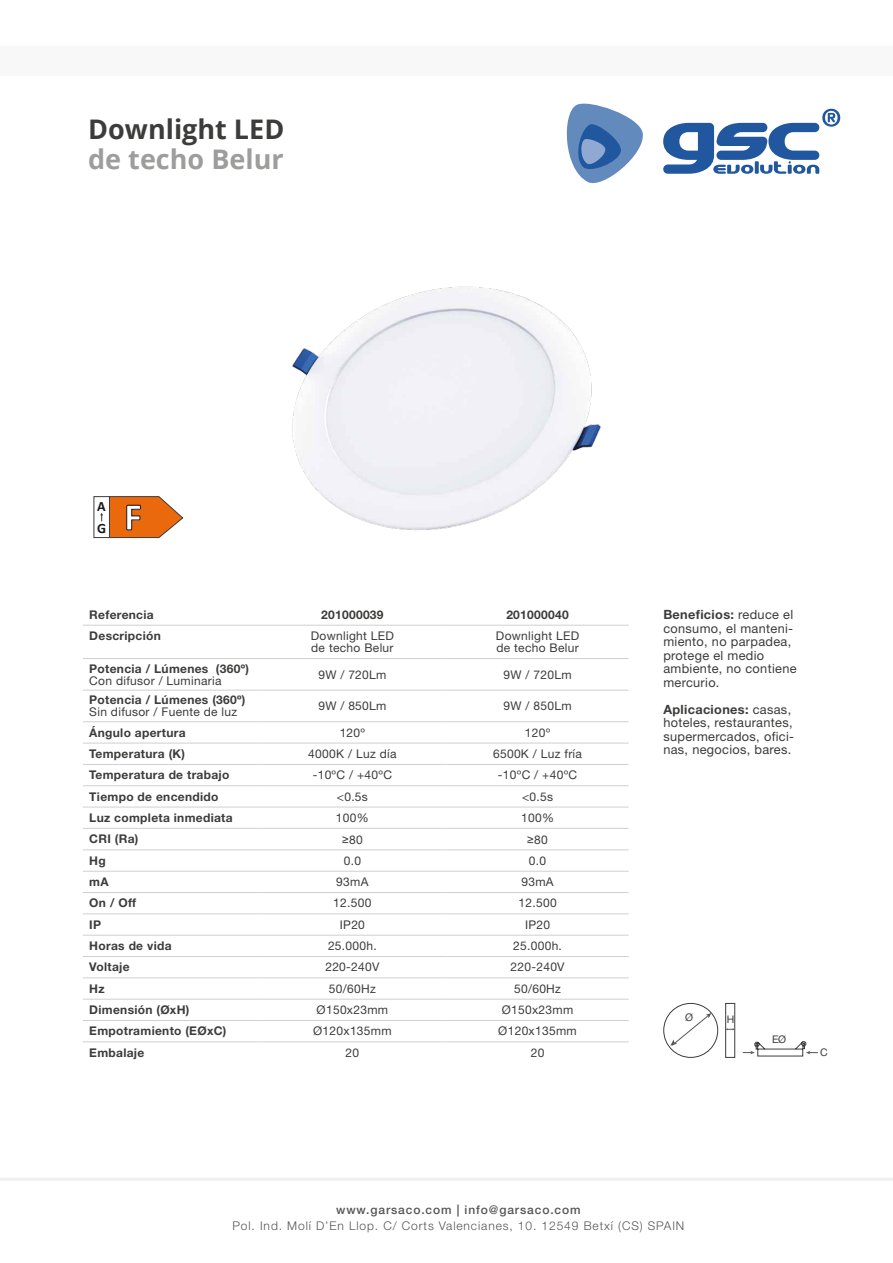
<style>
.page{position:relative;width:893px;height:1263px;background:#fff}
.page>*{position:absolute;margin:0;border:0;box-sizing:border-box;transform-origin:0 0}
.t1{font:700 38.85px "Calibri";color:#fff}
.t2{font:700 27px "Open Sans";color:#3c3c3b}
.t3{font:700 27px "Open Sans";color:#9d9d9c}
.t4{font:700 14.25px/22.6px "Calibri";color:#1b181c}
.t5{font:12.75px/13.5px "Helvetica Neue LT Std";letter-spacing:.025em;color:#3c3c3b}
.t6{font:12px/12px "Helvetica Neue LT Std";letter-spacing:.025em;color:#3c3c3b}
.t7{font:700 12px "Helvetica Neue LT Std";letter-spacing:.025em;color:#3c3c3b}
.t8{font:300 12px "Helvetica Neue";letter-spacing:.075em;color:#565555}
.t9{font:500 12px "Helvetica Neue";letter-spacing:.075em;color:#565555}
.t10{font:10.5px "Helvetica Neue LT Std";color:#3c3c3b}
.s1{font-family:"Arial Narrow"}
.s2{font-weight:700}
</style>
<div class="page">
<svg style="left:663px;top:109px;width:177px;height:65px"></svg>
<svg style="left:566px;top:103px;width:77px;height:81px"></svg>
<hr style="left:0;top:1178px;width:893px;height:3px;background:#f0f0f0">
<div style="left:0;top:47px;width:893px;height:29px;background:#f8f8f8"></div>
<img style="left:292px;top:286px;width:309px;height:245px">
<svg style="left:110px;top:496px;width:74px;height:42px"></svg>
<div style="left:94px;top:496px;width:16px;height:42px;background:#fff;border:1px solid #3c3c3b"></div>
<svg style="left:100px;top:513px;width:3px;height:8px"></svg>
<hr style="left:83px;top:658px;width:175px;height:1px;background:#d0d0d0">
<hr style="left:258px;top:658px;width:188px;height:1px;background:#d0d0d0">
<hr style="left:446px;top:658px;width:183px;height:1px;background:#d0d0d0">
<hr style="left:83px;top:690px;width:175px;height:1px;background:#d0d0d0">
<hr style="left:258px;top:690px;width:188px;height:1px;background:#d0d0d0">
<hr style="left:446px;top:690px;width:183px;height:1px;background:#d0d0d0">
<hr style="left:83px;top:721px;width:175px;height:1px;background:#d0d0d0">
<hr style="left:258px;top:721px;width:188px;height:1px;background:#d0d0d0">
<hr style="left:446px;top:721px;width:183px;height:1px;background:#d0d0d0">
<hr style="left:83px;top:743px;width:175px;height:1px;background:#d0d0d0">
<hr style="left:258px;top:743px;width:188px;height:1px;background:#d0d0d0">
<hr style="left:446px;top:743px;width:183px;height:1px;background:#d0d0d0">
<hr style="left:83px;top:764px;width:175px;height:1px;background:#d0d0d0">
<hr style="left:258px;top:764px;width:188px;height:1px;background:#d0d0d0">
<hr style="left:446px;top:764px;width:183px;height:1px;background:#d0d0d0">
<hr style="left:83px;top:785px;width:175px;height:1px;background:#d0d0d0">
<hr style="left:258px;top:785px;width:188px;height:1px;background:#d0d0d0">
<hr style="left:446px;top:785px;width:183px;height:1px;background:#d0d0d0">
<hr style="left:83px;top:807px;width:175px;height:1px;background:#d0d0d0">
<hr style="left:258px;top:807px;width:188px;height:1px;background:#d0d0d0">
<hr style="left:446px;top:807px;width:183px;height:1px;background:#d0d0d0">
<hr style="left:83px;top:828px;width:175px;height:1px;background:#d0d0d0">
<hr style="left:258px;top:828px;width:188px;height:1px;background:#d0d0d0">
<hr style="left:446px;top:828px;width:183px;height:1px;background:#d0d0d0">
<hr style="left:83px;top:849px;width:175px;height:1px;background:#d0d0d0">
<hr style="left:258px;top:849px;width:188px;height:1px;background:#d0d0d0">
<hr style="left:446px;top:849px;width:183px;height:1px;background:#d0d0d0">
<hr style="left:83px;top:871px;width:175px;height:1px;background:#d0d0d0">
<hr style="left:258px;top:871px;width:188px;height:1px;background:#d0d0d0">
<hr style="left:446px;top:871px;width:183px;height:1px;background:#d0d0d0">
<hr style="left:83px;top:892px;width:175px;height:1px;background:#d0d0d0">
<hr style="left:258px;top:892px;width:188px;height:1px;background:#d0d0d0">
<hr style="left:446px;top:892px;width:183px;height:1px;background:#d0d0d0">
<hr style="left:83px;top:913px;width:175px;height:1px;background:#d0d0d0">
<hr style="left:258px;top:913px;width:188px;height:1px;background:#d0d0d0">
<hr style="left:446px;top:913px;width:183px;height:1px;background:#d0d0d0">
<hr style="left:83px;top:935px;width:175px;height:1px;background:#d0d0d0">
<hr style="left:258px;top:935px;width:188px;height:1px;background:#d0d0d0">
<hr style="left:446px;top:935px;width:183px;height:1px;background:#d0d0d0">
<hr style="left:83px;top:956px;width:175px;height:1px;background:#d0d0d0">
<hr style="left:258px;top:956px;width:188px;height:1px;background:#d0d0d0">
<hr style="left:446px;top:956px;width:183px;height:1px;background:#d0d0d0">
<hr style="left:83px;top:977px;width:175px;height:1px;background:#d0d0d0">
<hr style="left:258px;top:977px;width:188px;height:1px;background:#d0d0d0">
<hr style="left:446px;top:977px;width:183px;height:1px;background:#d0d0d0">
<hr style="left:83px;top:999px;width:175px;height:1px;background:#d0d0d0">
<hr style="left:258px;top:999px;width:188px;height:1px;background:#d0d0d0">
<hr style="left:446px;top:999px;width:183px;height:1px;background:#d0d0d0">
<hr style="left:83px;top:1020px;width:175px;height:1px;background:#d0d0d0">
<hr style="left:258px;top:1020px;width:188px;height:1px;background:#d0d0d0">
<hr style="left:446px;top:1020px;width:183px;height:1px;background:#d0d0d0">
<hr style="left:83px;top:1041px;width:175px;height:1px;background:#d0d0d0">
<hr style="left:258px;top:1041px;width:188px;height:1px;background:#d0d0d0">
<hr style="left:446px;top:1041px;width:183px;height:1px;background:#d0d0d0">
<hr style="left:83px;top:625px;width:175px;height:1px;background:#d0d0d0">
<hr style="left:258px;top:625px;width:188px;height:1px;background:#d0d0d0">
<hr style="left:446px;top:625px;width:183px;height:1px;background:#d0d0d0">
<div style="left:663px;top:1003px;width:55px;height:55px;border:1px solid #3c3c3b;border-radius:50%"></div>
<svg style="left:670px;top:1013px;width:41px;height:33px"></svg>
<div style="left:725px;top:1003px;width:10px;height:55px;border:1px solid #3c3c3b"></div>
<svg style="left:725px;top:1028px;width:10px;height:2px"></svg>
<svg style="left:743px;top:1041px;width:75px;height:16px"></svg>
<h2 class="t2" style="left:88px;top:110px;width:198px">Downlight LED</h2>
<h2 class="t3" style="left:88px;top:140px;width:197px">de techo Belur</h2>
<p class="t4" style="left:97px;top:494px;width:11px">A<br>G</p>
<h1 class="t1" style="left:124px;top:489px;width:19px">F</h1>
<p class="t7" style="left:89px;top:607px;width:66px">Referencia</p>
<p class="t7" style="left:321px;top:607px;width:64px">201000039</p>
<p class="t7" style="left:506px;top:607px;width:64px">201000040</p>
<p class="t7" style="left:89px;top:628px;width:73px">Descripción</p>
<p class="t6" style="left:311px;top:630px;width:85px">Downlight LED de techo Belur</p>
<p class="t6" style="left:496px;top:630px;width:85px">Downlight LED de techo Belur</p>
<p class="t7" style="left:89px;top:661px;width:161px">Potencia / Lúmenes (360º)</p>
<p class="t6" style="left:89px;top:674px;width:134px">Con difusor / Luminaria</p>
<p class="t6" style="left:318px;top:668px;width:70px">9W / 720Lm</p>
<p class="t6" style="left:503px;top:668px;width:70px">9W / 720Lm</p>
<p class="t7" style="left:89px;top:692px;width:158px">Potencia / Lúmenes (360º)</p>
<p class="t6" style="left:89px;top:706px;width:150px">Sin difusor / Fuente de luz</p>
<p class="t6" style="left:318px;top:700px;width:70px">9W / 850Lm</p>
<p class="t6" style="left:503px;top:700px;width:70px">9W / 850Lm</p>
<p class="t7" style="left:89px;top:725px;width:98px">Ángulo apertura</p>
<p class="t6" style="left:340px;top:726px;width:27px">120º</p>
<p class="t6" style="left:525px;top:726px;width:27px">120º</p>
<p class="t7" style="left:89px;top:746px;width:97px">Temperatura (K)</p>
<p class="t6" style="left:308px;top:748px;width:90px">4000K / Luz día</p>
<p class="t6" style="left:493px;top:748px;width:90px">6500K / Luz fría</p>
<p class="t7" style="left:89px;top:768px;width:142px">Temperatura de trabajo</p>
<p class="t6" style="left:313px;top:769px;width:81px">-10ºC / +40ºC</p>
<p class="t6" style="left:498px;top:769px;width:81px">-10ºC / +40ºC</p>
<p class="t7" style="left:89px;top:789px;width:131px">Tiempo de encendido</p>
<p class="t6" style="left:337px;top:790px;width:33px">&lt;0.5s</p>
<p class="t6" style="left:522px;top:790px;width:33px">&lt;0.5s</p>
<p class="t7" style="left:89px;top:810px;width:145px">Luz completa inmediata</p>
<p class="t6" style="left:336px;top:811px;width:34px">100%</p>
<p class="t6" style="left:521px;top:811px;width:34px">100%</p>
<p class="t7" style="left:89px;top:832px;width:51px">CRI (Ra)</p>
<p class="t6" style="left:342px;top:833px;width:22px"><span class="s1">≥</span>80</p>
<p class="t6" style="left:527px;top:833px;width:22px"><span class="s1">≥</span>80</p>
<p class="t7" style="left:89px;top:853px;width:18px">Hg</p>
<p class="t6" style="left:344px;top:854px;width:19px">0.0</p>
<p class="t6" style="left:529px;top:854px;width:19px">0.0</p>
<p class="t7" style="left:89px;top:874px;width:21px">mA</p>
<p class="t6" style="left:336px;top:876px;width:34px">93mA</p>
<p class="t6" style="left:521px;top:876px;width:34px">93mA</p>
<p class="t7" style="left:89px;top:896px;width:48px">On / Off</p>
<p class="t6" style="left:333px;top:897px;width:40px">12.500</p>
<p class="t6" style="left:518px;top:897px;width:40px">12.500</p>
<p class="t7" style="left:89px;top:917px;width:13px">IP</p>
<p class="t6" style="left:340px;top:918px;width:27px">IP20</p>
<p class="t6" style="left:525px;top:918px;width:27px">IP20</p>
<p class="t7" style="left:89px;top:938px;width:84px">Horas de vida</p>
<p class="t6" style="left:328px;top:940px;width:50px">25.000h.</p>
<p class="t6" style="left:513px;top:940px;width:50px">25.000h.</p>
<p class="t7" style="left:89px;top:960px;width:42px">Voltaje</p>
<p class="t6" style="left:325px;top:961px;width:56px">220-240V</p>
<p class="t6" style="left:510px;top:961px;width:56px">220-240V</p>
<p class="t7" style="left:89px;top:981px;width:17px">Hz</p>
<p class="t6" style="left:329px;top:982px;width:48px">50/60Hz</p>
<p class="t6" style="left:514px;top:982px;width:48px">50/60Hz</p>
<p class="t7" style="left:89px;top:1002px;width:102px">Dimensión (ØxH)</p>
<p class="t6" style="left:317px;top:1004px;width:73px">Ø150x23mm</p>
<p class="t6" style="left:502px;top:1004px;width:73px">Ø150x23mm</p>
<p class="t7" style="left:89px;top:1024px;width:139px">Empotramiento (EØxC)</p>
<p class="t6" style="left:313px;top:1025px;width:80px">Ø120x135mm</p>
<p class="t6" style="left:498px;top:1025px;width:80px">Ø120x135mm</p>
<p class="t7" style="left:89px;top:1045px;width:57px">Embalaje</p>
<p class="t6" style="left:346px;top:1046px;width:15px">20</p>
<p class="t6" style="left:531px;top:1046px;width:15px">20</p>
<p class="t5" style="left:663px;top:608px;width:135px"><span class="s2">Beneficios:</span> reduce el consumo, el manteni&shy;miento, no parpadea, protege el medio ambiente, no contiene mercurio.</p>
<p class="t5" style="left:663px;top:702px;width:132px"><span class="s2">Aplicaciones:</span> casas, hoteles, restaurantes, supermercados, ofici&shy;nas, negocios, bares.</p>
<p class="t10" style="left:685px;top:1011px;width:9px">Ø</p>
<p class="t10" style="left:727px;top:1013px;width:9px">H</p>
<p class="t10" style="left:772px;top:1033px;width:16px">EØ</p>
<p class="t10" style="left:820px;top:1046px;width:9px">C</p>
<p class="t9" style="left:336px;top:1202px;width:246px">www.garsaco.com | info@garsaco.com</p>
<p class="t8" style="left:232px;top:1219px;width:453px">Pol. Ind. Molí D’En Llop. C/ Corts Valencianes, 10. 12549 Betxí (CS) SPAIN</p>
</div>
